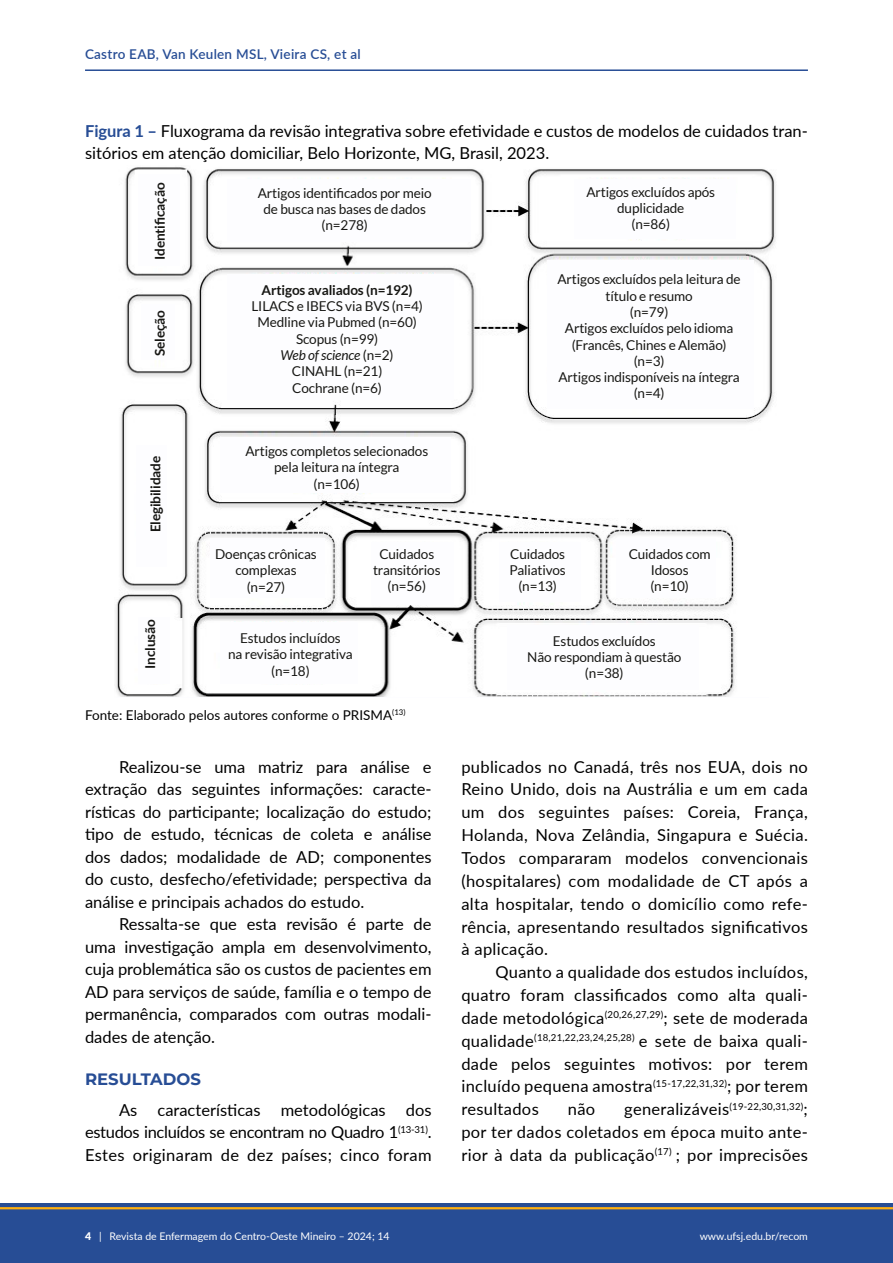
<style>
.page{position:relative;width:893px;height:1263px;background:#fff}
.page>*{position:absolute;margin:0;border:0;box-sizing:border-box;transform-origin:0 0}
.TXT{font:16.5px/22.8px "Lato";letter-spacing:.02em;color:#000;text-align:justify}
.Tab_Quad_Fig_tit{font:16.5px/22.5px "Lato";color:#000}
.SUB1{font:700 16.5px "Montserrat";color:#274d95}
.t1{font:13.5px/16.4px "Lato";letter-spacing:-.01em;color:#171714;text-align:center}
.Tab_Quad_Fig_fonte{font:13.5px "Lato";color:#000}
.t2{font:700 13.5px "Lato";letter-spacing:-.01em;color:#171714}
.t3{font:600 13.5px "Lato";letter-spacing:.02em;color:#274d95}
.t4{font:10.5px "Lato";color:#fff}
.TXT-2{font:9.6px "Lato";letter-spacing:.02em;color:#000}
.s1{font-weight:700;color:#274d95}
.s2{font-weight:700}
.s3{font-style:italic}
.s4{font-size:16.5px}
.s5{font-weight:900}
</style>
<div class="page">
<div style="left:0;top:1203px;width:893px;height:60px;background:#274d95"></div>
<hr style="left:0;top:1207px;width:893px;height:2px;background:#ffb011">
<hr style="left:85px;top:69px;width:723px;height:2px;background:#274d95">
<img style="left:115px;top:167px;width:661px;height:530px">
<div style="left:227px;top:179px;width:243px;height:63px;background:#fdfdff"></div>
<div style="left:138px;top:175px;width:42px;height:91px;background:#fdfdff"></div>
<div style="left:574px;top:179px;width:161px;height:59px;background:#fdfdff"></div>
<div style="left:227px;top:275px;width:227px;height:125px;background:#fdfdff"></div>
<div style="left:547px;top:260px;width:206px;height:149px;background:#fdfdff"></div>
<div style="left:141px;top:304px;width:34px;height:56px;background:#fdfdff"></div>
<div style="left:220px;top:437px;width:230px;height:56px;background:#fdfdff"></div>
<div style="left:136px;top:445px;width:31px;height:121px;background:#fdfdff"></div>
<div style="left:210px;top:539px;width:114px;height:59px;background:#fdfdff"></div>
<div style="left:371px;top:542px;width:83px;height:63px;background:#fdfdff"></div>
<div style="left:499px;top:542px;width:82px;height:60px;background:#fdfdff"></div>
<div style="left:616px;top:539px;width:100px;height:59px;background:#fdfdff"></div>
<div style="left:507px;top:625px;width:191px;height:64px;background:#fdfdff"></div>
<div style="left:220px;top:622px;width:138px;height:61px;background:#fdfdff"></div>
<div style="left:138px;top:617px;width:32px;height:66px;background:#fdfdff"></div>
<p class="t3" style="left:85px;top:44px;width:277px">Castro EAB, Van Keulen MSL, Vieira CS, et al</p>
<p class="Tab_Quad_Fig_tit" style="left:85px;top:119px;width:724px"><span class="s1">Figura 1 –</span> Fluxograma da revisão integrativa sobre efetividade e custos de modelos de cuidados tran&shy;sitórios em atenção domiciliar, Belo Horizonte, MG, Brasil, 2023.</p>
<p class="t1" style="left:258px;top:185px;width:175px">Artigos identificados por meio de busca nas bases de dados (n=278)</p>
<p class="t2" style="left:152px;top:260px;width:79px;rotate:-90deg">Identificação</p>
<p class="t1" style="left:586px;top:184px;width:130px">Artigos excluídos após duplicidade<br>(n=86)</p>
<p class="t2" style="left:152px;top:356px;width:47px;rotate:-90deg">Seleção</p>
<p class="t2" style="left:148px;top:532px;width:78px;rotate:-90deg">Elegibilidade</p>
<p class="t2" style="left:143px;top:669px;width:51px;rotate:-90deg">Inclusão</p>
<p class="t1" style="left:251px;top:282px;width:173px"><span class="s2">Artigos avaliados (n=192)<br></span>LILACS e IBECS via BVS (n=4)<br>Medline via Pubmed (n=60)<br>Scopus (n=99)<br><span class="s3">Web of science</span> (n=2)<br>CINAHL (n=21)<br>Cochrane (n=6)</p>
<p class="t1" style="left:558px;top:271px;width:185px">Artigos excluídos pela leitura de título e resumo<br>(n=79)<br>Artigos excluídos pelo idioma (Francês, Chines e Alemão) (n=3)<br>Artigos indisponíveis na íntegra (n=4)</p>
<p class="t1" style="left:245px;top:443px;width:184px">Artigos completos selecionados pela leitura na íntegra<br>(n=106)</p>
<p class="t1" style="left:373px;top:546px;width:69px">Cuidados transitórios (n=56)</p>
<p class="t1" style="left:510px;top:546px;width:58px">Cuidados<br>Paliativos (n=13)</p>
<p class="t1" style="left:629px;top:546px;width:83px">Cuidados com<br>Idosos<br>(n=10)</p>
<p class="t1" style="left:215px;top:546px;width:103px">Doenças crônicas complexas (n=27)</p>
<p class="t1" style="left:228px;top:630px;width:126px">Estudos incluídos<br>na revisão integrativa (n=18)</p>
<p class="t1" style="left:527px;top:632px;width:156px">Estudos excluídos<br>Não respondiam à questão (n=38)</p>
<p class="Tab_Quad_Fig_fonte" style="left:85px;top:705px;width:322px">Fonte: Elaborado pelos autores conforme o PRISMA<sup>(13)</sup></p>
<p class="TXT" style="left:85px;top:755px;width:348px;text-indent:34px">Realizou-se uma matriz para análise e extração das seguintes informações: caracte&shy;rísticas do participante; localização do estudo; tipo de estudo, técnicas de coleta e análise dos dados; modalidade de AD; componentes do custo, desfecho/efetividade; perspectiva da análise e principais achados do estudo.</p>
<p class="TXT" style="left:85px;top:912px;width:348px;text-indent:34px">Ressalta-se que esta revisão é parte de uma investigação ampla em desenvolvimento, cuja problemática são os custos de pacientes em AD para serviços de saúde, família e o tempo de permanência, comparados com outras modali&shy;dades de atenção.</p>
<p class="SUB1" style="left:85px;top:1067px;width:117px">RESULTADOS</p>
<p class="TXT" style="left:85px;top:1098px;width:348px;text-indent:34px">As características metodológicas dos estudos incluídos se encontram no Quadro 1<sup>(13-31)</sup>.<br>Estes originaram de dez países; cinco foram</p>
<p class="TXT" style="left:461px;top:754px;width:348px">publicados no Canadá, três nos EUA, dois no Reino Unido, dois na Austrália e um em cada um dos seguintes países: Coreia, França, Holanda, Nova Zelândia, Singapura e Suécia.<br>Todos compararam modelos convencionais (hospitalares) com modalidade de CT após a alta hospitalar, tendo o domicílio como refe&shy;rência, apresentando resultados significativos à aplicação.</p>
<p class="TXT" style="left:461px;top:960px;width:348px;text-indent:34px">Quanto a qualidade dos estudos incluídos, quatro foram classificados como alta quali&shy;dade metodológica<sup>(20,26,27,29)</sup>; sete de moderada qualidade<sup>(18,21,22,23,24,25,28)</sup> e sete de baixa quali&shy;dade pelos seguintes motivos: por terem incluído pequena amostra<sup>(15-17,22,31,32)</sup>; por terem resultados</p>
<p class="TXT" style="left:568px;top:1097px;width:29px">não</p>
<p class="TXT-2" style="left:624px;top:1099px;width:185px"><span class="s4">generalizáveis</span>(19-22,30,31,32)<span class="s4">;</span></p>
<p class="TXT" style="left:461px;top:1120px;width:348px">por ter dados coletados em época muito ante&shy;rior à data da publicação<sup>(17)</sup> ; por imprecisões</p>
<p class="t4" style="left:85px;top:1228px;width:306px"><span class="s5">4</span> | Revista de Enfermagem do Centro-Oeste Mineiro – 2024; 14</p>
<p class="t4" style="left:700px;top:1228px;width:110px">www.ufsj.edu.br/recom</p>
</div>
